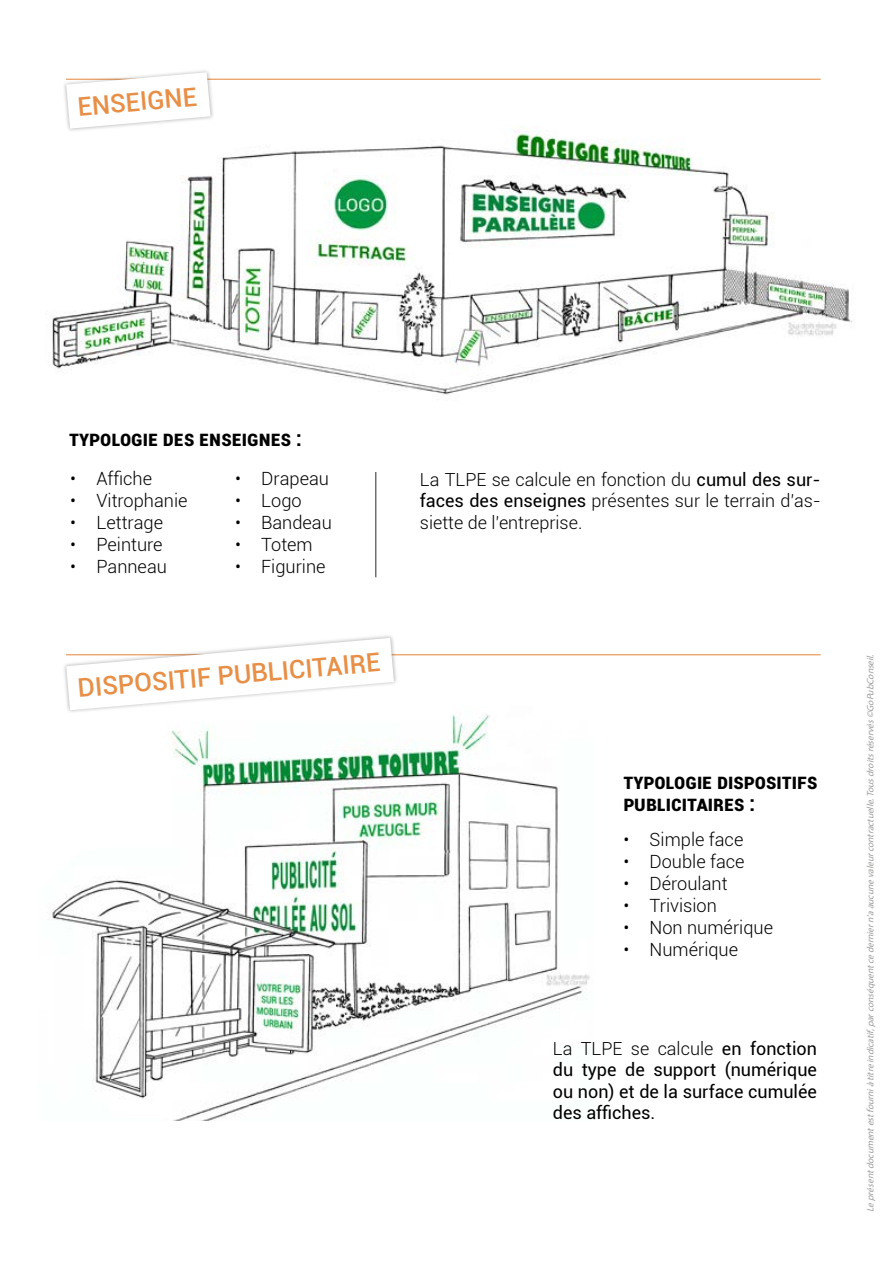
<style>
.page{position:relative;width:893px;height:1263px;background:#fff}
.page>*{position:absolute;margin:0;border:0;box-sizing:border-box;transform-origin:0 0}
.t1{font:500 25.65px "Roboto";color:#e88f47}
.t2{font:700 condensed 21.6px/21.5px "Roboto";color:#000}
.t3{font:300 18.3px "Roboto";color:#000}
.t4{font:300 18px/21.6px "Roboto";color:#000;text-align:justify}
.t5{font:18px/21.6px "Roboto";color:#000;text-align:justify}
.t6{font:italic 9.45px "Myriad Pro";color:#9d9d9c}
.s1{font-weight:400}
.s2{font-weight:300}
</style>
<div class="page">
<hr style="left:66px;top:79px;width:755px;height:1px;background:#e88f47">
<hr style="left:66px;top:654px;width:755px;height:1px;background:#e88f47">
<img style="left:52px;top:714px;width:538px;height:407px">
<hr style="left:375px;top:472px;width:1px;height:105px;background:#3c3c3b">
<img style="left:52px;top:128px;width:801px;height:267px">
<div style="left:62px;top:69px;width:152px;height:64px;background:#000;opacity:.3"></div>
<svg style="left:66px;top:72px;width:145px;height:57px"></svg>
<div style="left:62px;top:634px;width:335px;height:80px;background:#000;opacity:.3"></div>
<svg style="left:66px;top:638px;width:328px;height:72px"></svg>
<h1 class="t1" style="left:76px;top:89px;width:121px;rotate:-5deg">ENSEIGNE</h1>
<p class="t2" style="left:69px;top:426px;width:234px">typologie des enseignes :</p>
<p class="t3" style="left:70px;top:466px;width:83px">• Affiche</p>
<p class="t3" style="left:70px;top:488px;width:119px">• Vitrophanie</p>
<p class="t3" style="left:70px;top:510px;width:94px">• Lettrage</p>
<p class="t3" style="left:70px;top:531px;width:94px">• Peinture</p>
<p class="t3" style="left:70px;top:553px;width:98px">• Panneau</p>
<p class="t3" style="left:235px;top:466px;width:96px">• Drapeau</p>
<p class="t3" style="left:235px;top:488px;width:68px">• Logo</p>
<p class="t3" style="left:235px;top:510px;width:98px">• Bandeau</p>
<p class="t3" style="left:235px;top:531px;width:79px">• Totem</p>
<p class="t3" style="left:235px;top:553px;width:92px">• Figurine</p>
<h1 class="t1" style="left:76px;top:670px;width:305px;rotate:-5deg">DISPOSITIF PUBLICITAIRE</h1>
<p class="t4" style="left:420px;top:468px;width:402px">La TLPE se calcule en fonction du <span class="s1">cumul des sur&shy;faces des enseignes</span> présentes sur le terrain d’as&shy;siette de l’entreprise.</p>
<p class="t2" style="left:623px;top:770px;width:115px">typologie dISPOSITIFS<br>PUBLICITAIRES</p>
<p class="t2" style="left:749px;top:792px;width:7px">:</p>
<p class="t3" style="left:623px;top:827px;width:122px">• Simple face</p>
<p class="t3" style="left:623px;top:849px;width:123px">• Double face</p>
<p class="t3" style="left:623px;top:871px;width:106px">• Déroulant</p>
<p class="t3" style="left:623px;top:893px;width:95px">• Trivision</p>
<p class="t3" style="left:623px;top:915px;width:151px">• Non numérique</p>
<p class="t3" style="left:623px;top:937px;width:116px">• Numérique</p>
<p class="t5" style="left:553px;top:1037px;width:266px"><span class="s2">La TLPE se calcule</span> en fonction du type de support (numérique ou non) et de la surface cumulée des affiches.</p>
<p class="t6" style="left:865px;top:1212px;width:562px;rotate:-90deg">Leprésentdocumentestfourniàtitreindicatif,parconséquentcederniern'aaucunevaleurcontractuelle.Tousdroitsréservés©GoPubConseil.</p>
</div>
